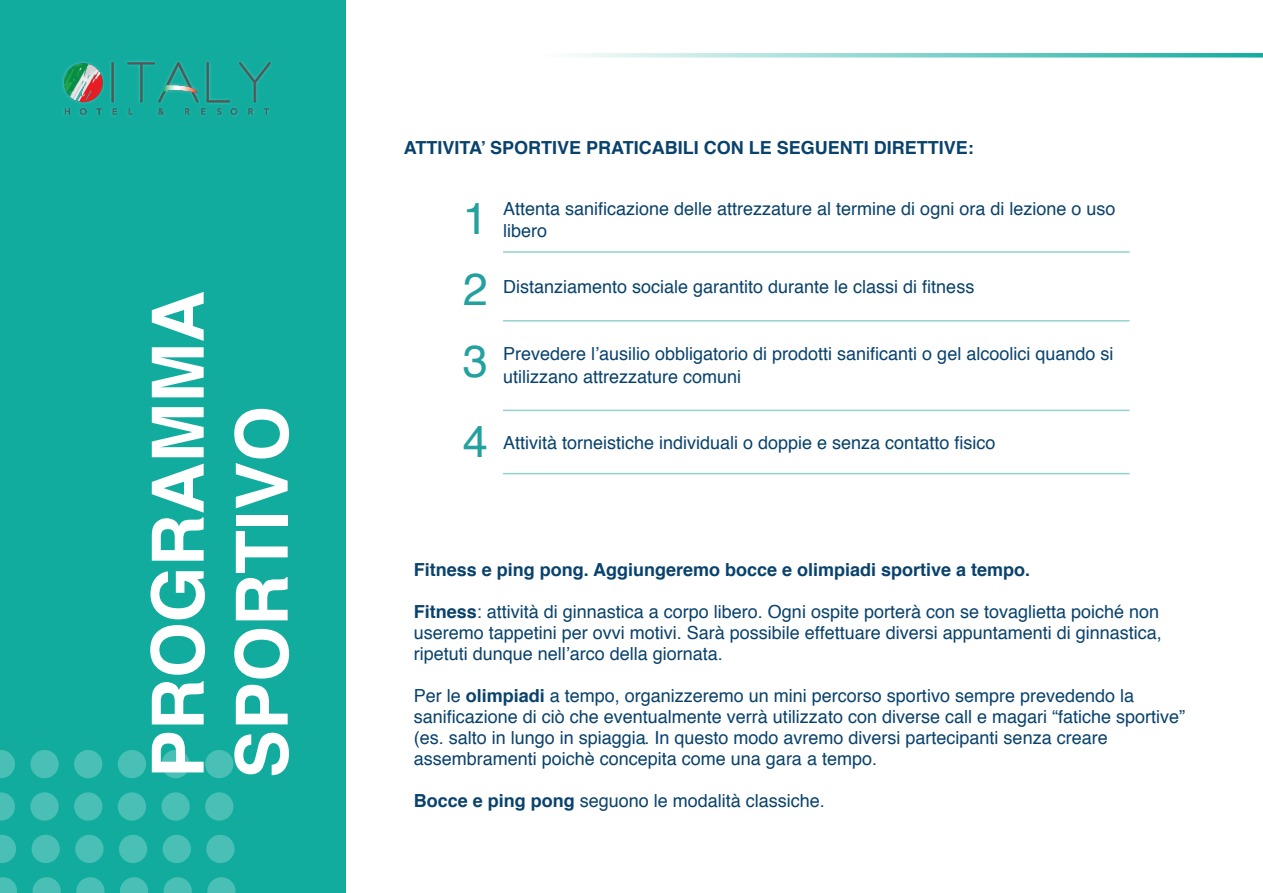
<style>
.page{position:relative;width:1263px;height:893px;background:#fff}
.page>*{position:absolute;margin:0;border:0;box-sizing:border-box;transform-origin:0 0}
.t1{font:700 72px "Helvetica";color:#fff}
.t2{font:45px "Helvetica";color:#23a19e}
.t3{font:18px/21px "Helvetica";color:#09426c}
.t4{font:700 18px "Helvetica";color:#09426c}
.s1{font-weight:700}
</style>
<div class="page">
<div style="left:0;top:0;width:345px;height:893px;background:#12ac9f"></div>
<svg style="left:569px;top:53px;width:694px;height:5px;background:#90d7d1"></svg>
<svg style="left:0;top:750px;width:15px;height:28px"></svg>
<div style="left:30px;top:750px;width:29px;height:28px;background:#4abfb5;border-radius:50%"></div>
<div style="left:74px;top:750px;width:28px;height:28px;background:#4abfb5;border-radius:50%"></div>
<div style="left:118px;top:750px;width:28px;height:28px;background:#4abfb5;border-radius:50%"></div>
<div style="left:161px;top:750px;width:29px;height:28px;background:#4abfb5;border-radius:50%"></div>
<div style="left:205px;top:750px;width:28px;height:28px;background:#4abfb5;border-radius:50%"></div>
<svg style="left:0;top:792px;width:15px;height:29px"></svg>
<svg style="left:30px;top:792px;width:29px;height:29px"></svg>
<div style="left:74px;top:792px;width:28px;height:29px;background:#4abfb5;border-radius:50%"></div>
<div style="left:118px;top:792px;width:28px;height:29px;background:#4abfb5;border-radius:50%"></div>
<div style="left:161px;top:792px;width:29px;height:29px;background:#4abfb5;border-radius:50%"></div>
<div style="left:205px;top:792px;width:28px;height:29px;background:#4abfb5;border-radius:50%"></div>
<svg style="left:0;top:835px;width:16px;height:28px"></svg>
<div style="left:32px;top:835px;width:28px;height:28px;background:#4abfb5;border-radius:50%"></div>
<div style="left:75px;top:835px;width:29px;height:28px;background:#4abfb5;border-radius:50%"></div>
<div style="left:119px;top:835px;width:28px;height:28px;background:#4abfb5;border-radius:50%"></div>
<div style="left:163px;top:835px;width:28px;height:28px;background:#4abfb5;border-radius:50%"></div>
<div style="left:206px;top:835px;width:29px;height:28px;background:#4abfb5;border-radius:50%"></div>
<svg style="left:0;top:877px;width:17px;height:16px"></svg>
<svg style="left:33px;top:877px;width:28px;height:16px"></svg>
<svg style="left:76px;top:877px;width:29px;height:16px"></svg>
<svg style="left:120px;top:877px;width:28px;height:16px"></svg>
<svg style="left:164px;top:877px;width:28px;height:16px"></svg>
<svg style="left:207px;top:877px;width:29px;height:16px"></svg>
<hr style="left:503px;top:251px;width:626px;height:2px;background:#23a19e">
<hr style="left:503px;top:320px;width:626px;height:2px;background:#23a19e">
<hr style="left:503px;top:410px;width:626px;height:1px;background:#23a19e">
<hr style="left:503px;top:473px;width:626px;height:1px;background:#23a19e">
<hr style="left:1262px;top:191px;width:1px;height:519px;background:#12ac9f">
<svg style="left:1262px;top:695px;width:1px;height:15px"></svg>
<img style="left:64px;top:62px;width:207px;height:53px">
<p class="t1" style="left:120px;top:778px;width:489px;rotate:-90deg">PROGRAMMA</p>
<p class="t1" style="left:204px;top:778px;width:374px;rotate:-90deg">SPORTIVO</p>
<p class="t4" style="left:404px;top:133px;width:572px">ATTIVITA’ SPORTIVE PRATICABILI CON LE SEGUENTI DIRETTIVE:</p>
<p class="t2" style="left:463px;top:184px;width:27px">1</p>
<p class="t3" style="left:503px;top:198px;width:614px;line-height:22.5px">Attenta sanificazione delle attrezzature al termine di ogni ora di lezione o uso libero</p>
<p class="t2" style="left:463px;top:254px;width:27px">2</p>
<p class="t2" style="left:463px;top:326px;width:27px">3</p>
<p class="t3" style="left:503px;top:276px;width:473px">Distanziamento sociale garantito durante le classi di fitness</p>
<p class="t3" style="left:503px;top:343px;width:612px;line-height:22.5px">Prevedere l’ausilio obbligatorio di prodotti sanificanti o gel alcoolici quando si utilizzano attrezzature comuni</p>
<p class="t2" style="left:463px;top:407px;width:27px">4</p>
<p class="t3" style="left:503px;top:433px;width:494px">Attività torneistiche individuali o doppie e senza contatto fisico</p>
<p class="t4" style="left:414px;top:555px;width:618px">Fitness e ping pong. Aggiungeremo bocce e olimpiadi sportive a tempo.</p>
<p class="t3" style="left:414px;top:602px;width:750px"><span class="s1">Fitness</span>: attività di ginnastica a corpo libero. Ogni ospite porterà con se tovaglietta poiché non useremo tappetini per ovvi motivi. Sarà possibile effettuare diversi appuntamenti di ginnastica, ripetuti dunque nell’arco della giornata.</p>
<p class="t3" style="left:414px;top:686px;width:773px">Per le <span class="s1">olimpiadi</span> a tempo, organizzeremo un mini percorso sportivo sempre prevedendo la sanificazione di ciò che eventualmente verrà utilizzato con diverse call e magari “fatiche sportive” (es. salto in lungo in spiaggia. In questo modo avremo diversi partecipanti senza creare assembramenti poichè concepita come una gara a tempo.</p>
<p class="t3" style="left:414px;top:791px;width:413px"><span class="s1">Bocce e ping pong</span> seguono le modalità classiche.</p>
</div>
